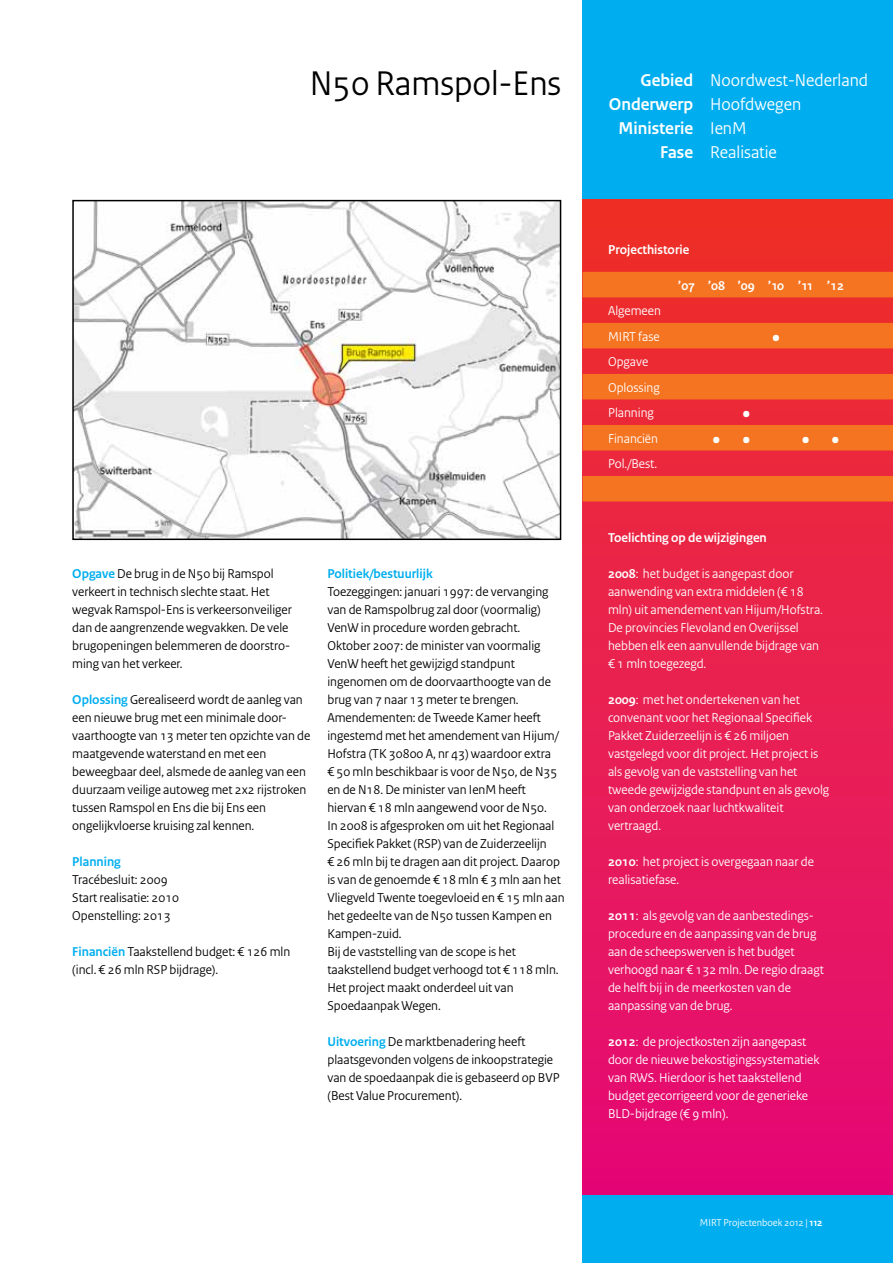
<style>
.page{position:relative;width:893px;height:1263px;background:#fff}
.page>*{position:absolute;margin:0;border:0;box-sizing:border-box;transform-origin:0 0}
.t1{font:36px "Rijksoverheid Sans";color:#000}
.t2{font:700 27px "Rijksoverheid Sans";color:#fff}
.t3{font:18px "Rijksoverheid Sans";color:#fff}
.t4{font:700 18px "Rijksoverheid Sans";color:#fff}
.t5{font:13.5px/18px "Rijksoverheid Sans";color:#000}
.t6{font:13.5px/18px "Rijksoverheid Sans";color:#fff}
.t7{font:700 13.5px "Rijksoverheid Sans";color:#fff}
.t8{font:700 13.5px "Rijksoverheid Sans";color:#00aeef}
.t9{font:10.5px "Rijksoverheid Sans";color:#fff}
.s1{font-weight:700;color:#00aeef}
.s2{font-weight:700}
.s3{font-weight:400}
</style>
<div class="page">
<div style="left:583px;top:0;width:310px;height:1263px;background:#00aeef"></div>
<svg style="left:583px;top:200px;width:310px;height:995px;background:#e71a56"></svg>
<img style="left:75px;top:203px;width:483px;height:334px">
<div style="left:72px;top:200px;width:489px;height:340px;border:2px solid #000"></div>
<svg style="left:583px;top:272px;width:310px;height:229px;background:#f05229"></svg>
<h1 class="t1" style="left:310px;top:62px;width:253px">N50 Ramspol-Ens</h1>
<p class="t5" style="left:72px;top:565px;width:221px"><span class="s1">Opgave</span> De brug in de N50 bij Ramspol verkeert in technisch slechte staat. Het wegvak Ramspol-Ens is verkeersonveiliger dan de aangrenzende wegvakken. De vele brugopeningen belemmeren de doorstro&shy;ming van het verkeer.</p>
<p class="t5" style="left:72px;top:691px;width:239px"><span class="s1">Oplossing</span> Gerealiseerd wordt de aanleg van een nieuwe brug met een minimale door&shy;vaarthoogte van 13 meter ten opzichte van de maatgevende waterstand en met een beweegbaar deel, alsmede de aanleg van een duurzaam veilige autoweg met 2x2 rijstroken tussen Ramspol en Ens die bij Ens een ongelijkvloerse kruising zal kennen.</p>
<p class="t8" style="left:72px;top:854px;width:50px">Planning</p>
<p class="t5" style="left:72px;top:871px;width:108px">Tracébesluit: 2009<br>Start realisatie: 2010<br>Openstelling: 2013</p>
<p class="t5" style="left:72px;top:943px;width:219px"><span class="s1">Financiën</span> Taakstellend budget: € 126 mln (incl. € 26 mln RSP bijdrage).</p>
<p class="t8" style="left:327px;top:566px;width:107px">Politiek/bestuurlijk</p>
<p class="t5" style="left:327px;top:583px;width:239px">Toezeggingen: januari 1997: de vervanging van de Ramspolbrug zal door (voormalig)<br>VenW in procedure worden gebracht.<br>Oktober 2007: de minister van voormalig VenW heeft het gewijzigd standpunt ingenomen om de doorvaarthoogte van de brug van 7 naar 13 meter te brengen.<br>Amendementen: de Tweede Kamer heeft ingestemd met het amendement van Hijum/ Hofstra (TK 30800 A, nr 43) waardoor extra<br>€ 50 mln beschikbaar is voor de N50, de N35 en de N18. De minister van IenM heeft hiervan € 18 mln aangewend voor de N50.<br>In 2008 is afgesproken om uit het Regionaal Specifiek Pakket (RSP) van de Zuiderzeelijn<br>€ 26 mln bij te dragen aan dit project. Daarop is van de genoemde € 18 mln € 3 mln aan het Vliegveld Twente toegevloeid en € 15 mln aan het gedeelte van de N50 tussen Kampen en Kampen-zuid.<br>Bij de vaststelling van de scope is het taakstellend budget verhoogd tot € 118 mln.<br>Het project maakt onderdeel uit van Spoedaanpak Wegen.</p>
<p class="t5" style="left:327px;top:1032px;width:234px"><span class="s1">Uitvoering</span> De marktbenadering heeft plaatsgevonden volgens de inkoopstrategie van de spoedaanpak die is gebaseerd op BVP (Best Value Procurement).</p>
<h3 class="t3" style="left:641px;top:70px;width:229px"><span class="s2">Gebied</span> Noordwest-Nederland</h3>
<h3 class="t3" style="left:609px;top:94px;width:194px"><span class="s2">Onderwerp</span> Hoofdwegen</h3>
<h3 class="t4" style="left:618px;top:118px;width:130px">Ministerie <span class="s3">IenM</span></h3>
<h3 class="t3" style="left:660px;top:141px;width:118px"><span class="s2">Fase</span> Realisatie</h3>
<p class="t7" style="left:608px;top:242px;width:83px">Projecthistorie</p>
<p class="t7" style="left:678px;top:278px;width:167px">’07 ’08 ’09 ’10 ’11 ’12</p>
<p class="t6" style="left:608px;top:298px;width:54px;line-height:25.5px">Algemeen<br>MIRT fase</p>
<h2 class="t2" style="left:772px;top:322px;width:9px">•</h2>
<p class="t6" style="left:608px;top:349px;width:53px;line-height:25.5px">Opgave<br>Oplossing<br>Planning</p>
<h2 class="t2" style="left:743px;top:398px;width:9px">•</h2>
<p class="t6" style="left:608px;top:430px;width:51px">Financiën</p>
<h2 class="t2" style="left:713px;top:424px;width:38px">• •</h2>
<h2 class="t2" style="left:802px;top:424px;width:38px">• •</h2>
<p class="t6" style="left:608px;top:455px;width:51px">Pol./Best.</p>
<p class="t7" style="left:608px;top:530px;width:160px">Toelichting op de wijzigingen</p>
<p class="t6" style="left:608px;top:565px;width:216px"><span class="s2">2008</span>: het budget is aangepast door aanwending van extra middelen (€ 18 mln) uit amendement van Hijum/Hofstra.<br>De provincies Flevoland en Overijssel hebben elk een aanvullende bijdrage van € 1 mln toegezegd.</p>
<p class="t6" style="left:608px;top:691px;width:223px"><span class="s2">2009</span>: met het ondertekenen van het convenant voor het Regionaal Specifiek Pakket Zuiderzeelijn is € 26 miljoen vastgelegd voor dit project. Het project is als gevolg van de vaststelling van het tweede gewijzigde standpunt en als gevolg van onderzoek naar luchtkwaliteit vertraagd.</p>
<p class="t6" style="left:608px;top:853px;width:207px"><span class="s2">2010</span>: het project is overgegaan naar de realisatiefase.</p>
<p class="t6" style="left:608px;top:907px;width:217px"><span class="s2">2011</span>: als gevolg van de aanbestedings&shy;procedure en de aanpassing van de brug aan de scheepswerven is het budget verhoogd naar € 132 mln. De regio draagt de helft bij in de meerkosten van de aanpassing van de brug.</p>
<p class="t6" style="left:608px;top:1033px;width:213px"><span class="s2">2012</span>: de projectkosten zijn aangepast door de nieuwe bekostigingssystematiek van RWS. Hierdoor is het taakstellend budget gecorrigeerd voor de generieke BLD-bijdrage (€ 9 mln).</p>
<p class="t9" style="left:700px;top:1216px;width:124px">MIRT Projectenboek 2012 | <span class="s2">112</span></p>
</div>
